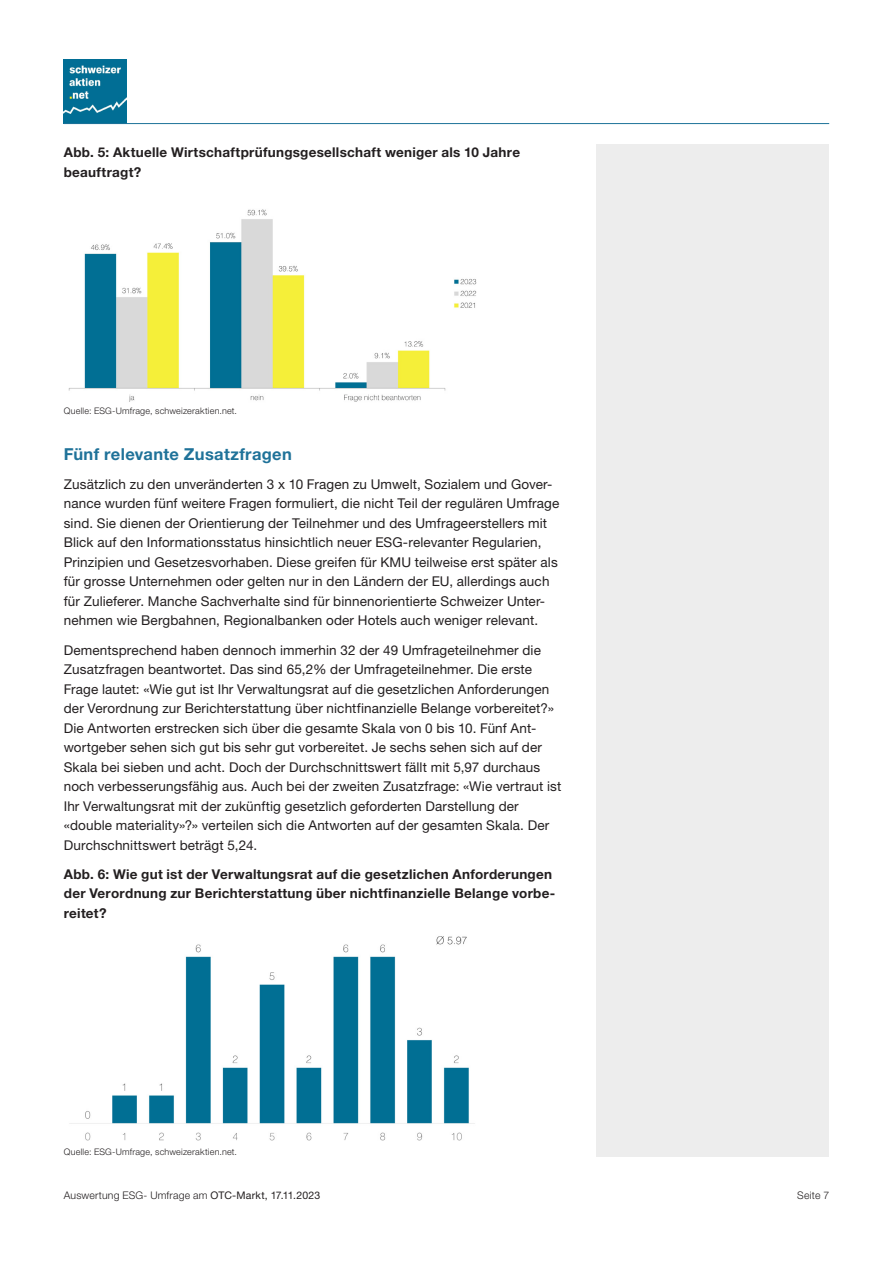
<style>
.page{position:relative;width:893px;height:1263px;background:#fff}
.page>*{position:absolute;margin:0;border:0;box-sizing:border-box;transform-origin:0 0}
.Titel{font:700 16.5px "Helvetica Neue LT Pro";letter-spacing:.02em;color:#1f7299}
.Lauftext{font:13.5px/19.5px "Helvetica Neue LT Pro";letter-spacing:.01em;color:#231f20}
.Lauftext-2{font:700 13.5px/19.5px "Helvetica Neue LT Pro";letter-spacing:.02em;color:#231f20}
.t1{font:300 10.5px "Helvetica Neue LT Pro";letter-spacing:.02em;color:#231f20}
.Legende{font:300 9px "Helvetica Neue LT Pro";letter-spacing:.025em;color:#231f20}
.s1{font-weight:400}
</style>
<div class="page">
<img style="left:64px;top:60px;width:62px;height:63px">
<hr style="left:64px;top:123px;width:765px;height:1px;background:#1c7299">
<div style="left:597px;top:145px;width:232px;height:1012px;background:#ededed"></div>
<img style="left:68px;top:209px;width:409px;height:193px">
<img style="left:69px;top:936px;width:406px;height:205px">
<p class="Lauftext-2" style="left:64px;top:142px;width:458px">Abb. 5: Aktuelle Wirtschaftprüfungsgesellschaft weniger als 10 Jahre beauftragt?</p>
<p class="Legende" style="left:64px;top:405px;width:175px">Quelle: ESG-Umfrage, schweizeraktien.net.</p>
<p class="Titel" style="left:64px;top:443px;width:230px">Fünf relevante Zusatzfragen</p>
<p class="Lauftext" style="left:64px;top:474px;width:497px">Zusätzlich zu den unveränderten 3 x 10 Fragen zu Umwelt, Sozialem und Gover&shy;nance wurden fünf weitere Fragen formuliert, die nicht Teil der regulären Umfrage sind. Sie dienen der Orientierung der Teilnehmer und des Umfrageerstellers mit Blick auf den Informationsstatus hinsichtlich neuer ESG-relevanter Regularien, Prinzipien und Gesetzesvorhaben. Diese greifen für KMU teilweise erst später als für grosse Unternehmen oder gelten nur in den Ländern der EU, allerdings auch für Zulieferer. Manche Sachverhalte sind für binnenorientierte Schweizer Unter&shy;nehmen wie Bergbahnen, Regionalbanken oder Hotels auch weniger relevant.</p>
<p class="Lauftext" style="left:64px;top:640px;width:499px">Dementsprechend haben dennoch immerhin 32 der 49 Umfrageteilnehmer die Zusatzfragen beantwortet. Das sind 65,2% der Umfrageteilnehmer. Die erste Frage lautet: «Wie gut ist Ihr Verwaltungsrat auf die gesetzlichen Anforderungen der Verordnung zur Berichterstattung über nichtfinanzielle Belange vorbereitet?» Die Antworten erstrecken sich über die gesamte Skala von 0 bis 10. Fünf Ant&shy;wortgeber sehen sich gut bis sehr gut vorbereitet. Je sechs sehen sich auf der Skala bei sieben und acht. Doch der Durchschnittswert fällt mit 5,97 durchaus noch verbesserungsfähig aus. Auch bei der zweiten Zusatzfrage: «Wie vertraut ist Ihr Verwaltungsrat mit der zukünftig gesetzlich geforderten Darstellung der «double materiality»?» verteilen sich die Antworten auf der gesamten Skala. Der Durchschnittswert beträgt 5,24.</p>
<p class="Lauftext-2" style="left:64px;top:864px;width:493px">Abb. 6: Wie gut ist der Verwaltungsrat auf die gesetzlichen Anforderungen der Verordnung zur Berichterstattung über nichtfinanzielle Belange vorbe&shy;reitet?</p>
<p class="Legende" style="left:64px;top:1146px;width:175px">Quelle: ESG-Umfrage, schweizeraktien.net.</p>
<p class="t1" style="left:64px;top:1189px;width:258px">Auswertung ESG- Umfrage am <span class="s1">OTC-Markt, 17.11.2023</span></p>
<p class="t1" style="left:797px;top:1189px;width:33px">Seite 7</p>
</div>
